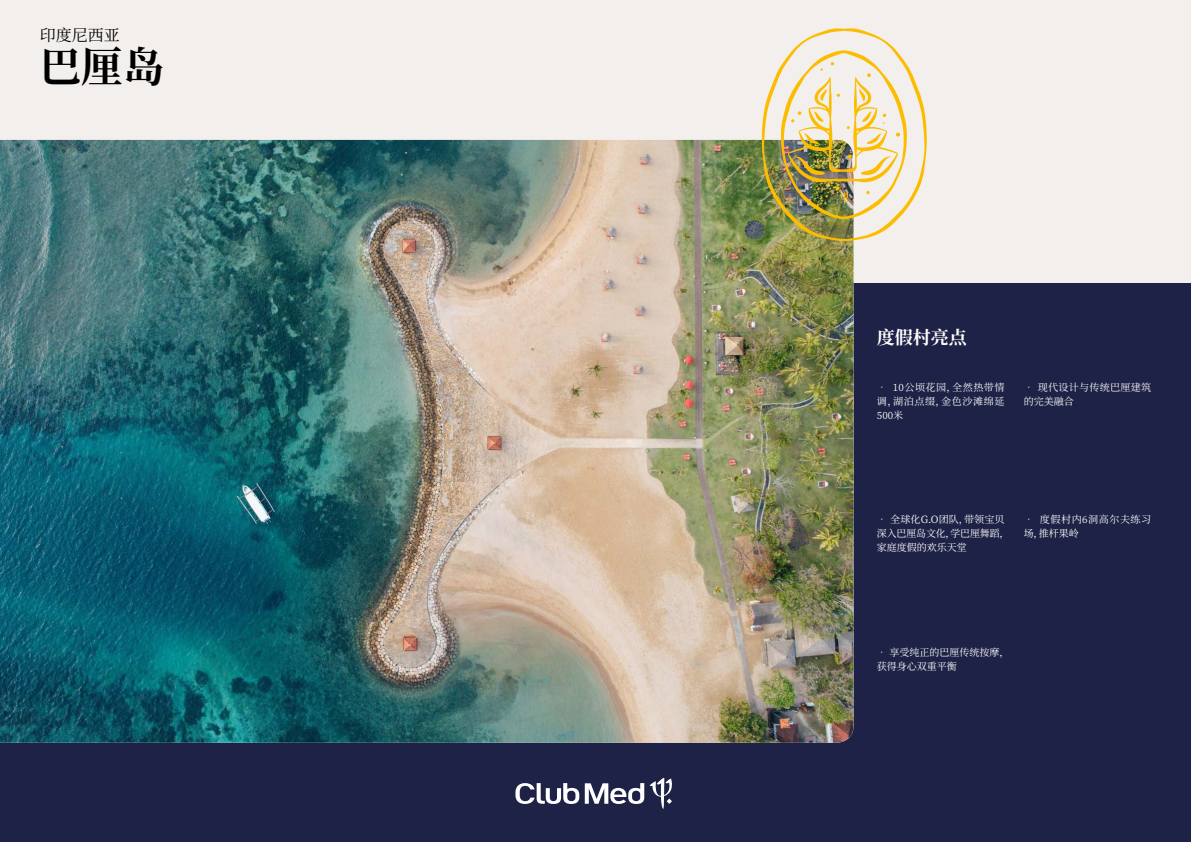
<style>
.page{position:relative;width:1191px;height:842px;background:#f3efec}
.page>*{position:absolute;margin:0;border:0;box-sizing:border-box;transform-origin:0 0}
.t1{font:700 41.5px "Noto Serif SC";color:#000}
.t2{font:700 18px "Noto Serif SC";color:#fff}
.t3{font:16px "Noto Serif SC";color:#000}
.t4{font:10px/14px "Noto Serif SC";letter-spacing:.005em;color:#fff}
.t5{font:10px/14px "Noto Serif SC";letter-spacing:.05em;color:#fff}
</style>
<div class="page">
<div style="left:0;top:283px;width:1191px;height:559px;background:#1e2246"></div>
<img style="left:0;top:140px;width:853px;height:603px">
<img style="left:762px;top:28px;width:165px;height:213px">
<svg style="left:515px;top:778px;width:157px;height:31px"></svg>
<h3 class="t3" style="left:40px;top:26px;width:81px">印度尼西亚</h3>
<h1 class="t1" style="left:40px;top:44px;width:126px">巴厘岛</h1>
<h2 class="t2" style="left:877px;top:327px;width:91px">度假村亮点</h2>
<p class="t4" style="left:877px;top:380px;width:129px;text-align:justify">• 10公顷花园，全然热带情调，湖泊点缀，金色沙滩绵延500米</p>
<p class="t4" style="left:1023px;top:380px;width:129px">• 现代设计与传统巴厘建筑的完美融合</p>
<p class="t4" style="left:877px;top:513px;width:134px">• 全球化G.O团队，带领宝贝深入巴厘岛文化，学巴厘舞蹈，家庭度假的欢乐天堂</p>
<p class="t5" style="left:1023px;top:513px;width:129px">• 度假村内6洞高尔夫练习场，推杆果岭</p>
<p class="t4" style="left:877px;top:645px;width:134px">• 享受纯正的巴厘传统按摩，获得身心双重平衡</p>
</div>
